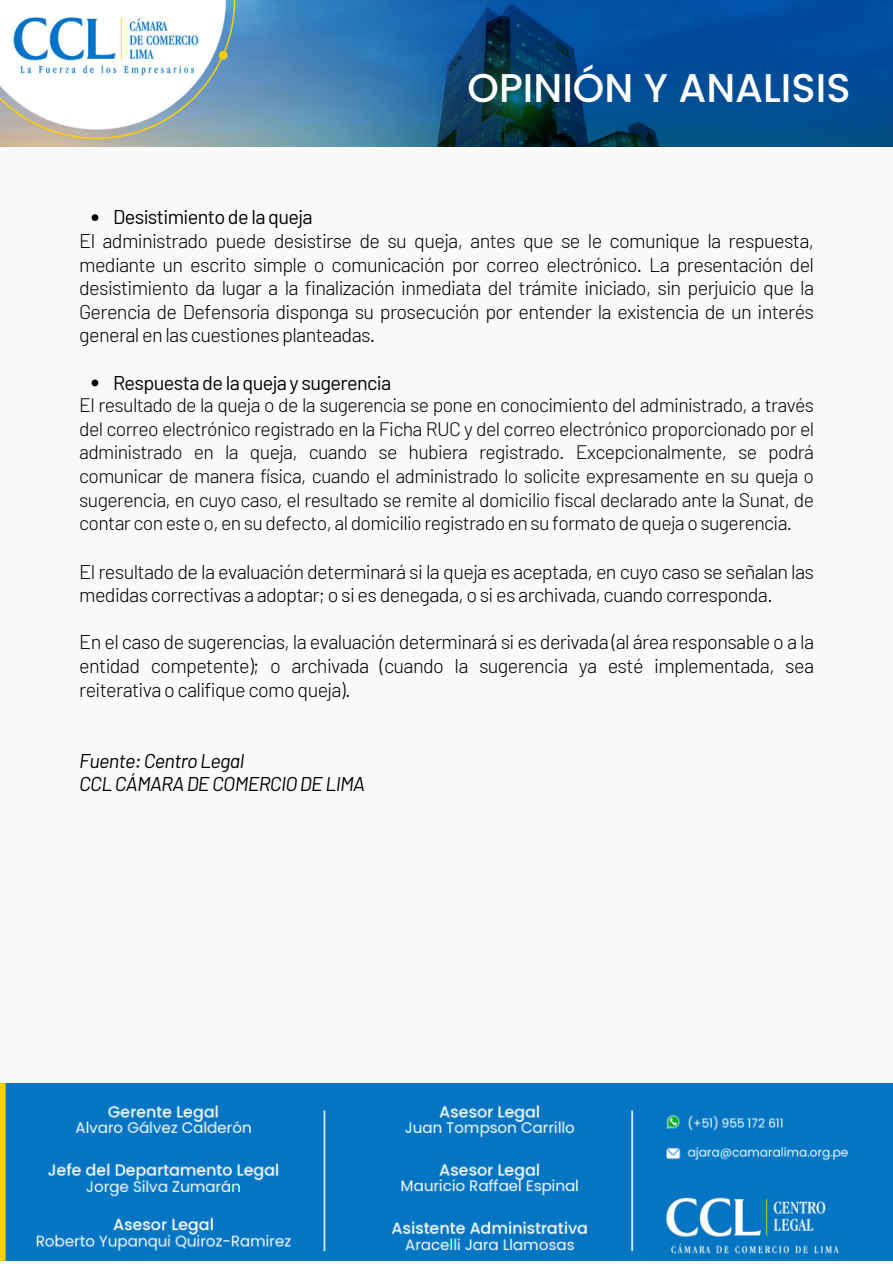
<style>
.page{position:relative;width:893px;height:1264px;background:#fff}
.page>*{position:absolute;margin:0;border:0;box-sizing:border-box;transform-origin:0 0}
.t1{font:500 40.05px "Poppins";color:#fff}
.t2{font:300 19.95px/23.5px "Barlow";letter-spacing:-.035em;color:#000;text-align:justify}
.t3{font:19.95px "Barlow";letter-spacing:-.035em;color:#000}
.t4{font:italic 19.95px "Barlow";letter-spacing:-.035em;color:#000}
.t5{font:300 19.5px/23.5px "Barlow";letter-spacing:-.035em;color:#000;text-align:justify}
</style>
<div class="page">
<div style="left:0;top:0;width:892px;height:1262px;background:#fafafa"></div>
<img style="left:0;top:0;width:892px;height:146px">
<svg style="left:92px;top:214px;width:6px;height:7px"></svg>
<svg style="left:92px;top:379px;width:6px;height:7px"></svg>
<img style="left:0;top:1083px;width:892px;height:177px">
<p class="t3" style="left:113px;top:204px;width:201px">Desistimiento de la queja</p>
<p class="t1" style="left:467px;top:60px;width:384px">OPINIÓN Y ANALISIS</p>
<p class="t2" style="left:79px;top:228px;width:736px">El administrado puede desistirse de su queja, antes que se le comunique la respuesta, mediante un escrito simple o comunicación por correo electrónico. La presentación del desistimiento da lugar a la finalización inmediata del trámite iniciado, sin perjuicio que la Gerencia de Defensoría disponga su prosecución por entender la existencia de un interés general en las cuestiones planteadas.</p>
<p class="t3" style="left:113px;top:370px;width:279px">Respuesta de la queja y sugerencia</p>
<p class="t5" style="left:79px;top:392px;width:736px">El resultado de la queja o de la sugerencia se pone en conocimiento del administrado, a través del correo electrónico registrado en la Ficha RUC y del correo electrónico proporcionado por el administrado en la queja, cuando se hubiera registrado. Excepcionalmente, se podrá comunicar de manera física, cuando el administrado lo solicite expresamente en su queja o sugerencia, en cuyo caso, el resultado se remite al domicilio fiscal declarado ante la Sunat, de contar con este o, en su defecto, al domicilio registrado en su formato de queja o sugerencia.</p>
<p class="t2" style="left:79px;top:559px;width:736px">El resultado de la evaluación determinará si la queja es aceptada, en cuyo caso se señalan las medidas correctivas a adoptar; o si es denegada, o si es archivada, cuando corresponda.</p>
<p class="t2" style="left:79px;top:629px;width:736px">En el caso de sugerencias, la evaluación determinará si es derivada (al área responsable o a la entidad competente); o archivada (cuando la sugerencia ya esté implementada, sea reiterativa o califique como queja).</p>
<p class="t4" style="left:79px;top:747px;width:166px">Fuente: Centro Legal</p>
<p class="t4" style="left:79px;top:771px;width:287px">CCL CÁMARA DE COMERCIO DE LIMA</p>
</div>
